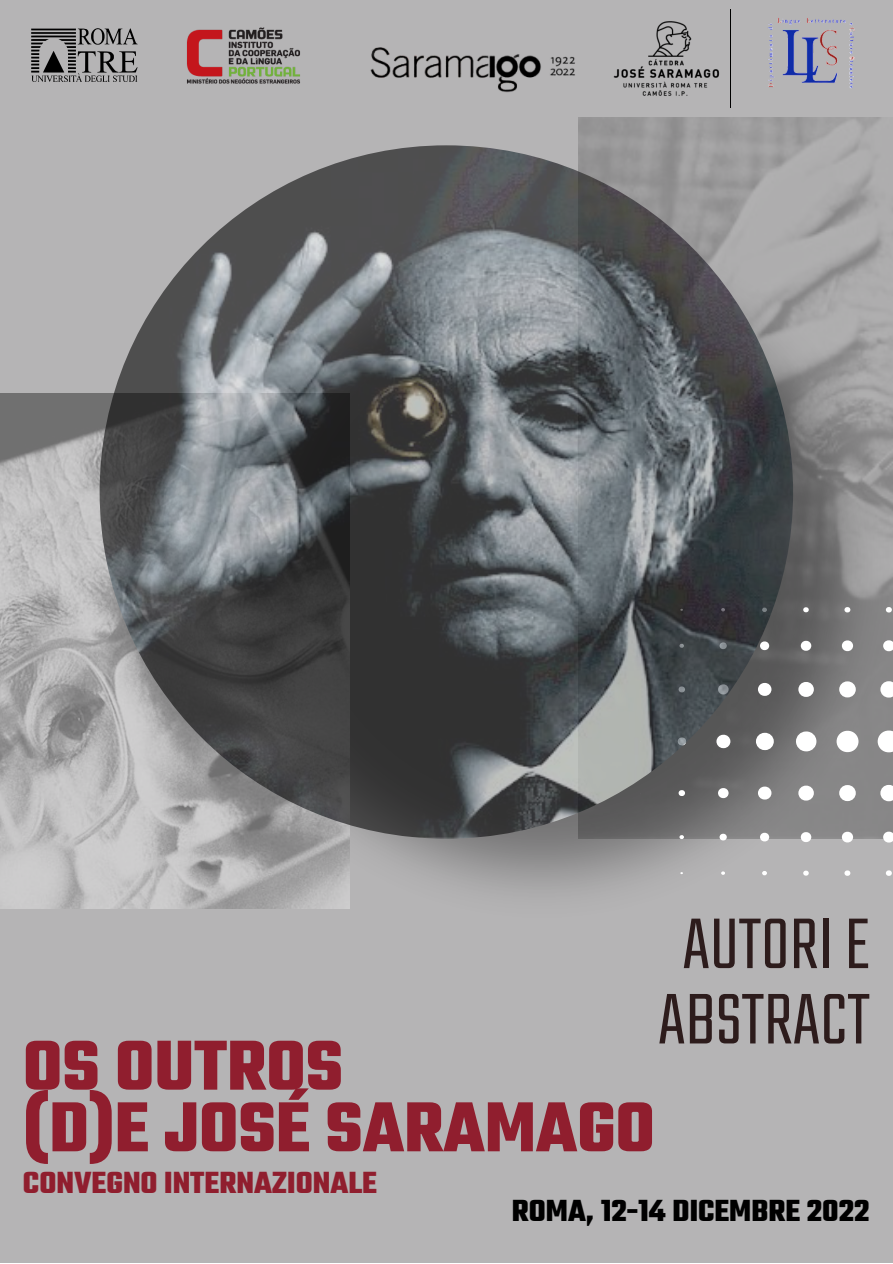
<style>
.page{position:relative;width:893px;height:1264px;background:#fff}
.page>*{position:absolute;margin:0;border:0;box-sizing:border-box;transform-origin:0 0}
.t1{font:300 79.5px/75.3px "Teko";color:#2d1c1c;text-align:center}
.t2{font:700 76.2px/61.7px "Teko";color:#901e2e}
.t3{font:700 33px "Teko";color:#901e2e}
.t4{font:700 33px "Teko";color:#000}
</style>
<div class="page">
<div style="left:0;top:0;width:892px;height:1262px;background:#b5b4b5"></div>
<img style="left:191px;top:216px;width:701px;height:693px">
<img style="left:579px;top:118px;width:313px;height:720px">
<img style="left:0;top:393px;width:349px;height:515px">
<svg style="left:716px;top:734px;width:14px;height:14px"></svg>
<svg style="left:755px;top:732px;width:19px;height:18px"></svg>
<svg style="left:795px;top:731px;width:21px;height:20px"></svg>
<svg style="left:836px;top:730px;width:22px;height:22px"></svg>
<svg style="left:877px;top:730px;width:15px;height:22px"></svg>
<svg style="left:757px;top:682px;width:14px;height:14px"></svg>
<svg style="left:798px;top:682px;width:15px;height:15px"></svg>
<svg style="left:839px;top:681px;width:16px;height:16px"></svg>
<svg style="left:880px;top:681px;width:12px;height:16px"></svg>
<svg style="left:759px;top:641px;width:10px;height:9px"></svg>
<svg style="left:800px;top:640px;width:11px;height:10px"></svg>
<div style="left:841px;top:640px;width:12px;height:11px;background:#fff;border-radius:5px"></div>
<svg style="left:883px;top:640px;width:9px;height:11px"></svg>
<svg style="left:803px;top:607px;width:5px;height:5px"></svg>
<svg style="left:844px;top:607px;width:6px;height:5px"></svg>
<svg style="left:885px;top:607px;width:6px;height:5px"></svg>
<svg style="left:721px;top:871px;width:4px;height:3px"></svg>
<svg style="left:762px;top:871px;width:5px;height:4px"></svg>
<svg style="left:803px;top:870px;width:5px;height:5px"></svg>
<svg style="left:844px;top:870px;width:6px;height:5px"></svg>
<svg style="left:885px;top:870px;width:6px;height:5px"></svg>
<svg style="left:679px;top:835px;width:5px;height:4px"></svg>
<svg style="left:719px;top:833px;width:7px;height:7px"></svg>
<svg style="left:759px;top:832px;width:10px;height:9px"></svg>
<svg style="left:800px;top:832px;width:11px;height:10px"></svg>
<div style="left:841px;top:831px;width:12px;height:11px;background:#fff;border-radius:5px"></div>
<svg style="left:883px;top:831px;width:9px;height:11px"></svg>
<svg style="left:678px;top:790px;width:7px;height:6px"></svg>
<svg style="left:717px;top:788px;width:11px;height:10px"></svg>
<svg style="left:757px;top:786px;width:14px;height:13px"></svg>
<svg style="left:798px;top:785px;width:15px;height:15px"></svg>
<svg style="left:839px;top:785px;width:16px;height:16px"></svg>
<svg style="left:880px;top:785px;width:12px;height:16px"></svg>
<img style="left:100px;top:145px;width:693px;height:693px;border-radius:50%">
<img style="left:613px;top:21px;width:107px;height:75px">
<svg style="left:31px;top:28px;width:107px;height:54px"></svg>
<img style="left:187px;top:27px;width:113px;height:56px">
<img style="left:370px;top:47px;width:217px;height:72px">
<img style="left:730px;top:9px;width:162px;height:136px">
<p class="t1" style="left:658px;top:911px;width:213px">AUTORIE<br>ABSTRACT</p>
<p class="t2" style="left:23px;top:1040px;width:633px">OS OUTROS<br>(D)E JOSÉ SARAMAGO</p>
<p class="t3" style="left:23px;top:1160px;width:355px">CONVEGNO INTERNAZIONALE</p>
<p class="t4" style="left:512px;top:1189px;width:359px">ROMA, 12-14 DICEMBRE 2022</p>
</div>
